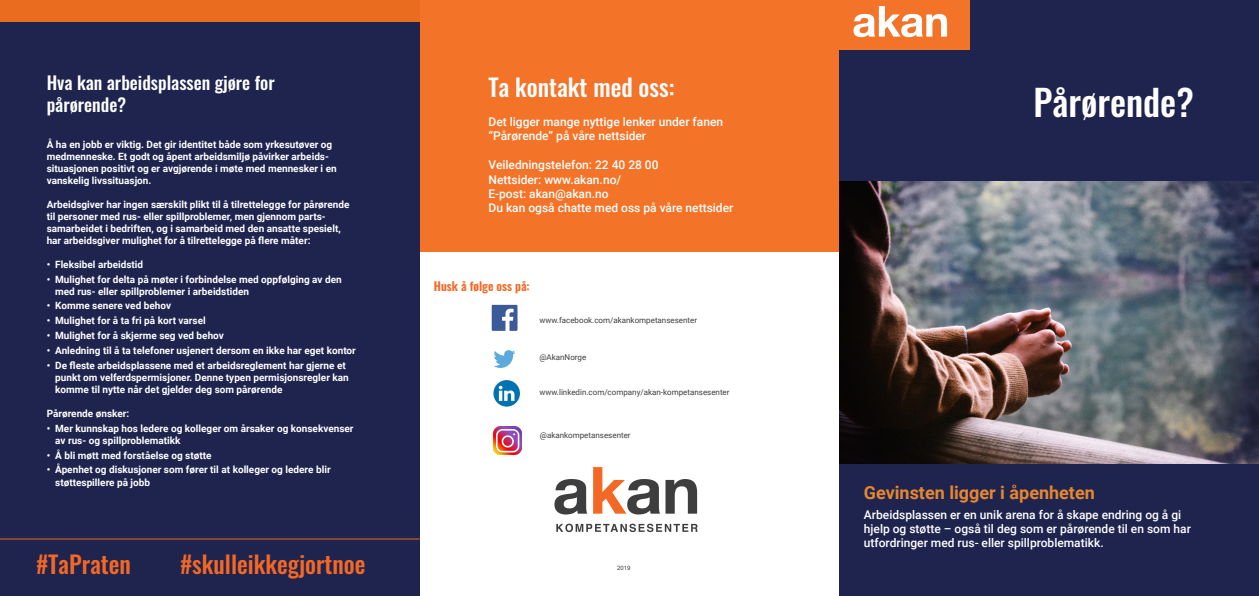
<style>
.page{position:relative;width:1259px;height:596px;background:#fff}
.page>*{position:absolute;margin:0;border:0;box-sizing:border-box;transform-origin:0 0}
.t1{font:500 36px "Oswald";color:#fff}
.t2{font:500 24px "Oswald";color:#f36824}
.t3{font:500 24px "Oswald";color:#fff}
.t4{font:500 18px/21.6px "Oswald";color:#fff}
.t5{font:700 18px "Roboto";color:#e58730}
.t6{font:500 12px/14.4px "Roboto";color:#fff}
.t7{font:600 12px "Oswald";color:#f36824}
.t8{font:700 10px/12px "Roboto";color:#fff}
.t9{font:8px "Roboto";color:#3e3e3f}
.t10{font:6px "Arial";color:#3e3e3f}
</style>
<div class="page">
<div style="left:420px;top:0;width:419px;height:251px;background:#f37328"></div>
<div style="left:0;top:0;width:420px;height:595px;background:#1f244f"></div>
<div style="left:0;top:0;width:420px;height:21px;background:#ea6d1f"></div>
<hr style="left:0;top:538px;width:420px;height:1px;background:#ea6d1f">
<div style="left:839px;top:0;width:420px;height:595px;background:#1f244f"></div>
<svg style="left:554px;top:479px;width:33px;height:35px"></svg>
<svg style="left:593px;top:467px;width:104px;height:47px"></svg>
<svg style="left:556px;top:523px;width:141px;height:8px"></svg>
<img style="left:491px;top:304px;width:27px;height:27px">
<svg style="left:494px;top:350px;width:21px;height:18px"></svg>
<svg style="left:493px;top:380px;width:27px;height:26px"></svg>
<svg style="left:498px;top:385px;width:16px;height:15px"></svg>
<img style="left:493px;top:426px;width:28px;height:28px">
<img style="left:839px;top:181px;width:420px;height:282px">
<div style="left:839px;top:0;width:130px;height:50px;background:#f37328"></div>
<svg style="left:853px;top:6px;width:94px;height:31px"></svg>
<p class="t4" style="left:47px;top:73px;width:229px">Hva kan arbeidsplassen gjøre for pårørende?</p>
<p class="t8" style="left:47px;top:137px;width:292px">Å ha en jobb er viktig. Det gir identitet både som yrkesutøver og medmenneske. Et godt og åpent arbeidsmiljø påvirker arbeids&shy;situasjonen positivt og er avgjørende i møte med mennesker i en vanskelig livssituasjon.</p>
<p class="t8" style="left:47px;top:197px;width:304px">Arbeidsgiver har ingen særskilt plikt til å tilrettelegge for pårørende til personer med rus- eller spillproblemer, men gjennom parts&shy;samarbeidet i bedriften, og i samarbeid med den ansatte spesielt, har arbeidsgiver mulighet for å tilrettelegge på flere måter:</p>
<p class="t8" style="left:47px;top:257px;width:98px">• Fleksibel arbeidstid</p>
<p class="t8" style="left:55px;top:272px;width:288px;text-indent:-9px">• Mulighet for delta på møter i forbindelse med oppfølging av den med rus- eller spillproblemer i arbeidstiden</p>
<p class="t8" style="left:47px;top:299px;width:126px">• Komme senere ved behov</p>
<p class="t8" style="left:47px;top:314px;width:160px">• Mulighet for å ta fri på kort varsel</p>
<p class="t8" style="left:47px;top:329px;width:179px">• Mulighet for å skjerme seg ved behov</p>
<p class="t8" style="left:47px;top:344px;width:311px">• Anledning til å ta telefoner usjenert dersom en ikke har eget kontor</p>
<p class="t8" style="left:55px;top:358px;width:295px;text-indent:-9px">• De fleste arbeidsplassene med et arbeidsreglement har gjerne et punkt om velferdspermisjoner. Denne typen permisjonsregler kan komme til nytte når det gjelder deg som pårørende</p>
<p class="t8" style="left:47px;top:406px;width:84px">Pårørende ønsker:</p>
<p class="t8" style="left:55px;top:421px;width:300px;text-indent:-9px">• Mer kunnskap hos ledere og kolleger om årsaker og konsekvenser av rus- og spillproblematikk</p>
<p class="t8" style="left:47px;top:448px;width:166px">• Å bli møtt med forståelse og støtte</p>
<p class="t8" style="left:55px;top:463px;width:277px;text-indent:-9px">• Åpenhet og diskusjoner som fører til at kolleger og ledere blir støttespillere på jobb</p>
<p class="t2" style="left:36px;top:551px;width:96px">#TaPraten</p>
<p class="t2" style="left:180px;top:551px;width:187px">#skulleikkegjortnoe</p>
<p class="t3" style="left:488px;top:75px;width:187px">Ta kontakt med oss:</p>
<p class="t6" style="left:488px;top:114px;width:236px">Det ligger mange nyttige lenker under fanen “Pårørende” på våre nettsider</p>
<p class="t6" style="left:488px;top:157px;width:172px">Veiledningstelefon: 22 40 28 00</p>
<p class="t6" style="left:488px;top:171px;width:134px">Nettsider: www.akan.no/</p>
<p class="t6" style="left:488px;top:186px;width:122px">E-post: akan@akan.no</p>
<p class="t6" style="left:488px;top:200px;width:246px">Du kan også chatte med oss på våre nettsider</p>
<p class="t7" style="left:434px;top:279px;width:97px">Husk å følge oss på:</p>
<p class="t9" style="left:539px;top:314px;width:159px">www.facebook.com/akankompetansesenter</p>
<p class="t9" style="left:539px;top:352px;width:48px">@AkanNorge</p>
<p class="t9" style="left:539px;top:386px;width:192px">www.linkedin.com/company/akan-kompetansesenter</p>
<p class="t9" style="left:540px;top:429px;width:92px">@akankompetansesenter</p>
<p class="t10" style="left:617px;top:563px;width:15px">2019</p>
<p class="t1" style="left:1033px;top:84px;width:162px">Pårørende?</p>
<p class="t5" style="left:864px;top:479px;width:232px">Gevinsten ligger i åpenheten</p>
<p class="t6" style="left:864px;top:506px;width:328px">Arbeidsplassen er en unik arena for å skape endring og å gi hjelp og støtte – også til deg som er pårørende til en som har utfordringer med rus- eller spillproblematikk.</p>
</div>
